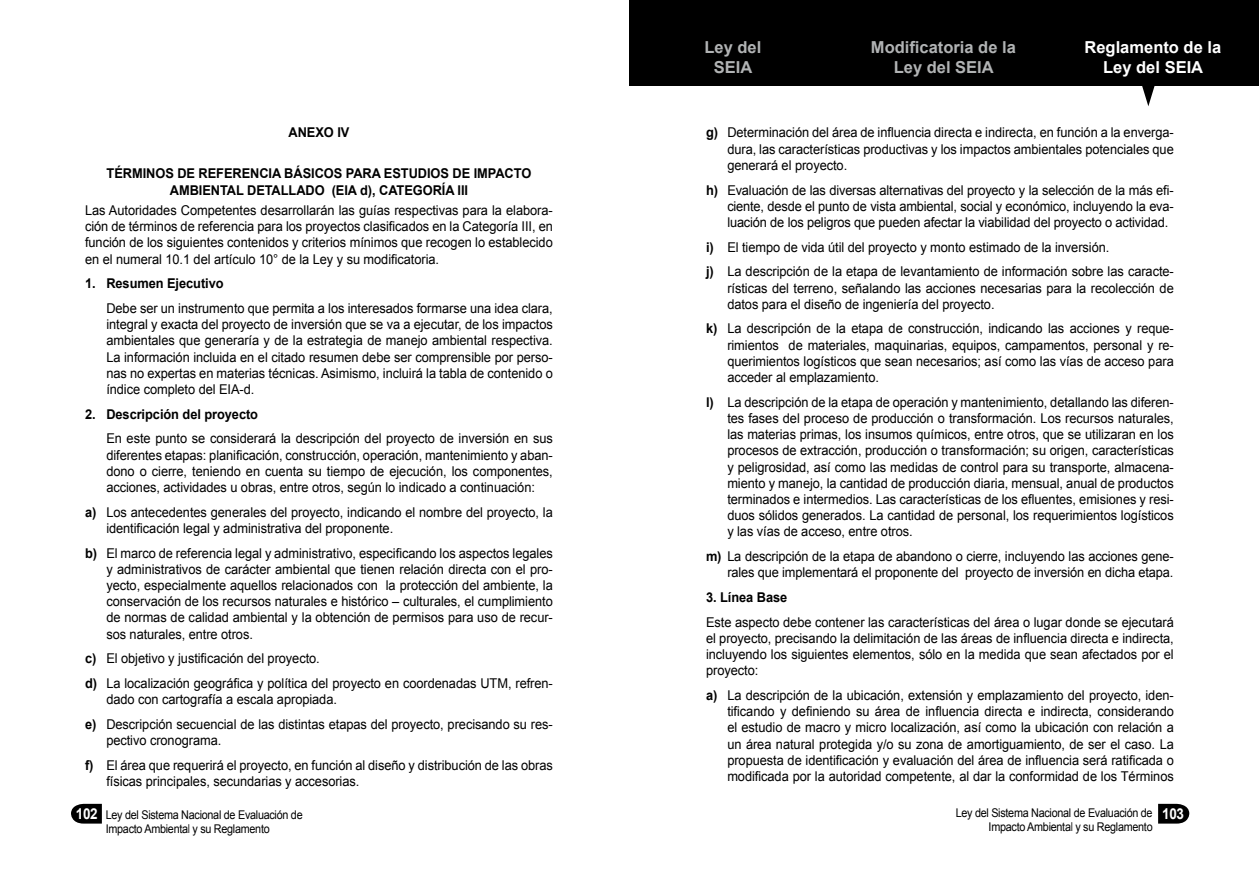
<style>
.page{position:relative;width:1259px;height:893px;background:#fff}
.page>*{position:absolute;margin:0;border:0;box-sizing:border-box;transform-origin:0 0}
.t1{font:700 16.5px/19.8px "Arial";color:#b1b3b4;text-align:center}
.t2{font:700 16.5px/19.8px "Arial";color:#fff;text-align:center}
.t3{font:700 15px "Arial";color:#fff;scale:.9 1}
.t4{font:13.5px/16.2px "Arial";letter-spacing:-.005em;color:#000;text-align:justify;scale:.95 1}
.t5{font:700 13.5px/16.2px "Arial";letter-spacing:-.005em;color:#000;text-align:center;scale:.95 1}
.t6{font:12px/14.4px "Arial";letter-spacing:-.025em;color:#000;text-align:right;scale:.9 1}
.s1{font-weight:700}
.s2{font-family:"Century Gothic"}
.s3{font-weight:700;font-size:15px;color:#fff}
</style>
<div class="page">
<div style="left:629px;top:0;width:630px;height:85px;background:#000"></div>
<svg style="left:1140px;top:85px;width:16px;height:21px"></svg>
<svg style="left:71px;top:804px;width:31px;height:20px"></svg>
<svg style="left:1158px;top:804px;width:31px;height:20px"></svg>
<p class="t5" style="left:288px;top:125px;width:66px">ANEXO IV</p>
<p class="t5" style="left:107px;top:166px;width:448px">TÉRMINOS DE REFERENCIA BÁSICOS PARA ESTUDIOS DE IMPACTO<br>AMBIENTAL DETALLADO (EIA d), CATEGORÍA III</p>
<p class="t4" style="left:85px;top:202px;width:494px">Las Autoridades Competentes desarrollarán las guías respectivas para la elabora&shy;ción de términos de referencia para los proyectos clasificados en la Categoría III, en función de los siguientes contenidos y criterios mínimos que recogen lo establecido en el numeral 10.1 del artículo 10° de la Ley y su modificatoria.</p>
<p class="t5" style="left:85px;top:276px;width:147px">1. Resumen Ejecutivo</p>
<p class="t4" style="left:106px;top:300px;width:471px">Debe ser un instrumento que permita a los interesados formarse una idea clara, integral y exacta del proyecto de inversión que se va a ejecutar, de los impactos ambientales que generaría y de la estrategia de manejo ambiental respectiva.<br>La información incluida en el citado resumen debe ser comprensible por perso&shy;nas no expertas en materias técnicas. Asimismo, incluirá la tabla de contenido o índice completo del EIA-d.</p>
<p class="t5" style="left:85px;top:406px;width:184px">2. Descripción del proyecto</p>
<p class="t4" style="left:106px;top:431px;width:471px">En este punto se considerará la descripción del proyecto de inversión en sus diferentes etapas: planificación, construcción, operación, mantenimiento y aban&shy;dono o cierre, teniendo en cuenta su tiempo de ejecución, los componentes, acciones, actividades u obras, entre otros, según lo indicado a continuación:</p>
<p class="t4" style="left:106px;top:504px;width:471px;text-indent:-21px"><span class="s1">a)</span> Los antecedentes generales del proyecto, indicando el nombre del proyecto, la identificación legal y administrativa del proponente.</p>
<p class="t4" style="left:106px;top:545px;width:471px;text-indent:-21px"><span class="s1">b)</span> El marco de referencia legal y administrativo, especificando los aspectos legales y administrativos de carácter ambiental que tienen relación directa con el pro&shy;yecto, especialmente aquellos relacionados con la protección del ambiente, la conservación de los recursos naturales e histórico – culturales, el cumplimiento de normas de calidad ambiental y la obtención de permisos para uso de recur&shy;sos naturales, entre otros.</p>
<p class="t4" style="left:85px;top:646px;width:494px;line-height:24.8px"><span class="s1">c)</span> El objetivo y justificación del proyecto.<br><span class="s1">d)</span> La localización geográfica y política del proyecto en coordenadas UTM, refren-</p>
<p class="t4" style="left:85px;top:687px;width:494px;line-height:24.8px;text-indent:21px">dado con cartografía a escala apropiada.<br><span class="s1">e)</span> Descripción secuencial de las distintas etapas del proyecto, precisando su res-</p>
<p class="t4" style="left:85px;top:728px;width:494px;line-height:24.8px;text-indent:21px">pectivo cronograma.<br><span class="s1">f)</span> El área que requerirá el proyecto, en función al diseño y distribución de las obras</p>
<p class="t4" style="left:106px;top:773px;width:268px">físicas principales, secundarias y accesorias.</p>
<p class="t1" style="left:704px;top:38px;width:58px">Ley del<br>SEIA</p>
<p class="t1" style="left:871px;top:38px;width:146px">Modificatoria de la<br>Ley del SEIA</p>
<p class="t2" style="left:1084px;top:38px;width:138px">Reglamento de la<br>Ley del SEIA</p>
<p class="t4" style="left:727px;top:125px;width:471px;text-indent:-21px"><span class="s1">g)</span> Determinación del área de influencia directa e indirecta, en función a la enverga&shy;dura, las características productivas y los impactos ambientales potenciales que generará el proyecto.</p>
<p class="t4" style="left:727px;top:182px;width:471px;text-indent:-21px"><span class="s1">h)</span> Evaluación de las diversas alternativas del proyecto y la selección de la más efi&shy;ciente, desde el punto de vista ambiental, social y económico, incluyendo la eva&shy;luación de los peligros que pueden afectar la viabilidad del proyecto o actividad.</p>
<p class="t4" style="left:706px;top:235px;width:494px;line-height:24.8px"><span class="s1">i)</span> El tiempo de vida útil del proyecto y monto estimado de la inversión.<br><span class="s1">j)</span> La descripción de la etapa de levantamiento de información sobre las caracte-</p>
<p class="t4" style="left:727px;top:280px;width:471px">rísticas del terreno, señalando las acciones necesarias para la recolección de datos para el diseño de ingeniería del proyecto.</p>
<p class="t4" style="left:727px;top:321px;width:471px;text-indent:-21px"><span class="s1">k)</span> La descripción de la etapa de construcción, indicando las acciones y reque&shy;rimientos de materiales, maquinarias, equipos, campamentos, personal y re&shy;querimientos logísticos que sean necesarios; así como las vías de acceso para acceder al emplazamiento.</p>
<p class="t4" style="left:727px;top:394px;width:471px;text-indent:-21px"><span class="s1">l)</span> La descripción de la etapa de operación y mantenimiento, detallando las diferen&shy;tes fases del proceso de producción o transformación. Los recursos naturales, las materias primas, los insumos químicos, entre otros, que se utilizaran en los procesos de extracción, producción o transformación; su origen, características y peligrosidad, así como las medidas de control para su transporte, almacena&shy;miento y manejo, la cantidad de producción diaria, mensual, anual de productos terminados e intermedios. Las características de los efluentes, emisiones y resi&shy;duos sólidos generados. La cantidad de personal, los requerimientos logísticos y las vías de acceso, entre otros.</p>
<p class="t4" style="left:706px;top:548px;width:494px;text-align:right"><span class="s1">m)</span> La descripción de la etapa de abandono o cierre, incluyendo las acciones gene&shy;rales que implementará el proponente del proyecto de inversión en dicha etapa.</p>
<p class="t5" style="left:706px;top:590px;width:87px">3. Línea Base</p>
<p class="t4" style="left:706px;top:614px;width:494px">Este aspecto debe contener las características del área o lugar donde se ejecutará el proyecto, precisando la delimitación de las áreas de influencia directa e indirecta, incluyendo los siguientes elementos, sólo en la medida que sean afectados por el proyecto:</p>
<p class="t4" style="left:727px;top:687px;width:471px;text-indent:-21px"><span class="s1">a)</span> La descripción de la ubicación, extensión y emplazamiento del proyecto, iden&shy;tificando y definiendo su área de influencia directa e indirecta, considerando el estudio de macro y micro localización, así como la ubicación con relación a un área natural protegida y/o su zona de amortiguamiento, de ser el caso. La propuesta de identificación y evaluación del área de influencia será ratificada o modificada por la autoridad competente, al dar la conformidad de los Términos</p>
<p class="t6" style="left:955px;top:805px;width:220px">Ley del Sistema Nacional de Evaluación de<br>Impacto Ambienta<span class="s2">l</span> y su Reglamento</p>
<p class="t6" style="left:76px;top:808px;width:253px;text-align:center"><span class="s3">102</span> Ley del Sistema Nacional de Evaluación de<br>Impacto Ambienta<span class="s2">l</span> y su Reglamento</p>
<p class="t3" style="left:1162px;top:804px;width:26px">103</p>
</div>
